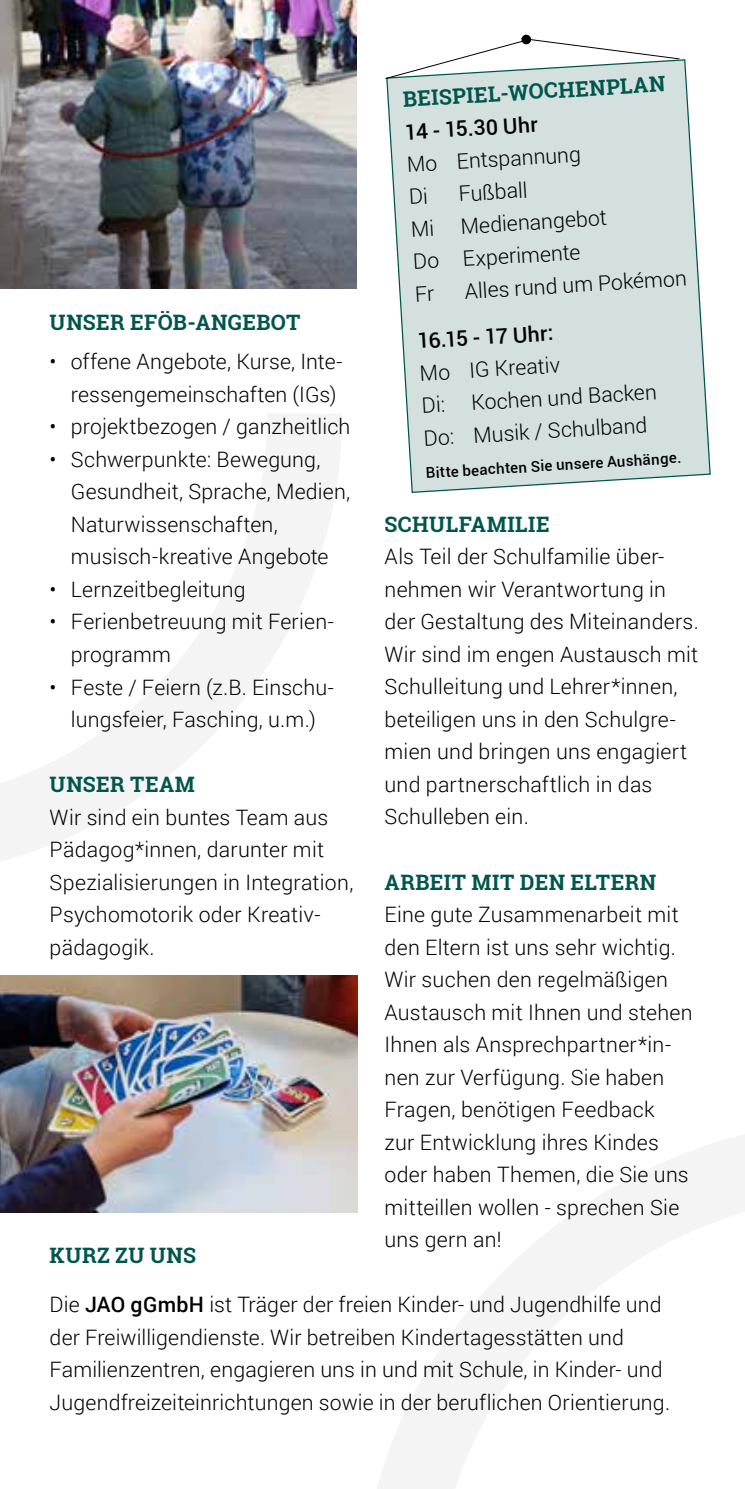
<style>
.page{position:relative;width:745px;height:1489px;background:#fff}
.page>*{position:absolute;margin:0;border:0;box-sizing:border-box;transform-origin:0 0}
.t1{font:300 21.25px/32.5px "Roboto";letter-spacing:.01em;color:#000}
.t2{font:700 21.25px "Roboto Slab";letter-spacing:.02em;color:#00564c}
.t3{font:500 21.25px "Roboto";color:#000}
.t4{font:500 15px "Roboto";color:#000}
.s1{font-weight:500}
</style>
<div class="page">
<svg style="left:317px;top:1079px;width:427px;height:409px"></svg>
<svg style="left:0;top:414px;width:342px;height:447px"></svg>
<img style="left:0;top:975px;width:357px;height:237px">
<img style="left:0;top:0;width:356px;height:288px">
<svg style="left:386px;top:59px;width:325px;height:434px"></svg>
<svg style="left:385px;top:38px;width:294px;height:41px"></svg>
<div style="left:522px;top:36px;width:7px;height:7px;background:#000;border-radius:50%"></div>
<div style="left:521px;top:35px;width:9px;height:9px;border:2px solid #000;border-radius:50%"></div>
<p class="t2" style="left:402px;top:84px;width:264px;rotate:-3deg">BEISPIEL-WOCHENPLAN</p>
<p class="t3" style="left:404px;top:116px;width:134px;rotate:-3deg">14 - 15.30 Uhr</p>
<p class="t1" style="left:406px;top:146px;width:175px;line-height:33.2px;rotate:-3deg">Mo Entspannung<br>Di</p>
<p class="t1" style="left:408px;top:179px;width:197px;text-indent:49px;rotate:-3deg">Fußball<br>Mi Medienangebot<br>Do Experimente<br>Fr</p>
<p class="t1" style="left:463px;top:273px;width:224px;rotate:-3deg">Alles rund um Pokémon</p>
<p class="t3" style="left:417px;top:325px;width:137px;rotate:-3deg">16.15 - 17 Uhr:</p>
<p class="t1" style="left:418px;top:356px;width:237px;rotate:-3deg">Mo IG Kreativ<br>Di: Kochen und Backen<br>Do: Musik / Schulband</p>
<p class="t4" style="left:425px;top:463px;width:257px;rotate:-4deg">Bitte beachten Sie unsere Aushänge.</p>
<p class="t2" style="left:50px;top:308px;width:252px">UNSER EFÖB-ANGEBOT</p>
<p class="t1" style="left:50px;top:345px;width:294px;text-align:right">• offene Angebote, Kurse, Inte&shy;ressengemeinschaften (IGs)</p>
<p class="t1" style="left:50px;top:410px;width:302px">• projektbezogen / ganzheitlich</p>
<p class="t1" style="left:71px;top:442px;width:280px;text-indent:-21px">• Schwerpunkte: Bewegung,<br>Gesundheit, Sprache, Medien,<br>Naturwissenschaften, musisch-kreative Angebote</p>
<p class="t1" style="left:50px;top:572px;width:197px">• Lernzeitbegleitung</p>
<p class="t1" style="left:71px;top:605px;width:264px;text-indent:-21px">• Ferienbetreuung mit Ferien&shy;programm</p>
<p class="t1" style="left:50px;top:670px;width:286px;text-align:center">• Feste / Feiern (z.B. Einschu&shy;lungsfeier, Fasching, u.m.)</p>
<p class="t2" style="left:384px;top:509px;width:166px">SCHULFAMILIE</p>
<p class="t1" style="left:384px;top:540px;width:315px">Als Teil der Schulfamilie über&shy;nehmen wir Verantwortung in der Gestaltung des Miteinanders.<br>Wir sind im engen Austausch mit<br>Schulleitung und Lehrer*innen, beteiligen uns in den Schulgre&shy;mien und bringen uns engagiert und partnerschaftlich in das<br>Schulleben ein.</p>
<p class="t2" style="left:50px;top:769px;width:147px">UNSER TEAM</p>
<p class="t1" style="left:50px;top:800px;width:305px">Wir sind ein buntes Team aus<br>Pädagog*innen, darunter mit<br>Spezialisierungen in Integration,<br>Psychomotorik oder Kreativ&shy;pädagogik.</p>
<p class="t2" style="left:384px;top:867px;width:273px">ARBEIT MIT DEN ELTERN</p>
<p class="t1" style="left:384px;top:897px;width:309px">Eine gute Zusammenarbeit mit den Eltern ist uns sehr wichtig.<br>Wir suchen den regelmäßigen<br>Austausch mit Ihnen und stehen<br>Ihnen als Ansprechpartner*in&shy;nen zur Verfügung. Sie haben<br>Fragen, benötigen Feedback<br>zur Entwicklung ihres Kindes oder haben Themen, die Sie uns mitteillen wollen - sprechen Sie uns gern an!</p>
<p class="t2" style="left:50px;top:1240px;width:148px">KURZ ZU UNS</p>
<p class="t1" style="left:50px;top:1287px;width:621px">Die <span class="s1">JAO gGmbH</span> ist Träger der freien Kinder- und Jugendhilfe und der Freiwilligendienste. Wir betreiben Kindertagesstätten und Familienzentren, engagieren uns in und mit Schule, in Kinder- und Jugendfreizeiteinrichtungen sowie in der beruflichen Orientierung.</p>
</div>
